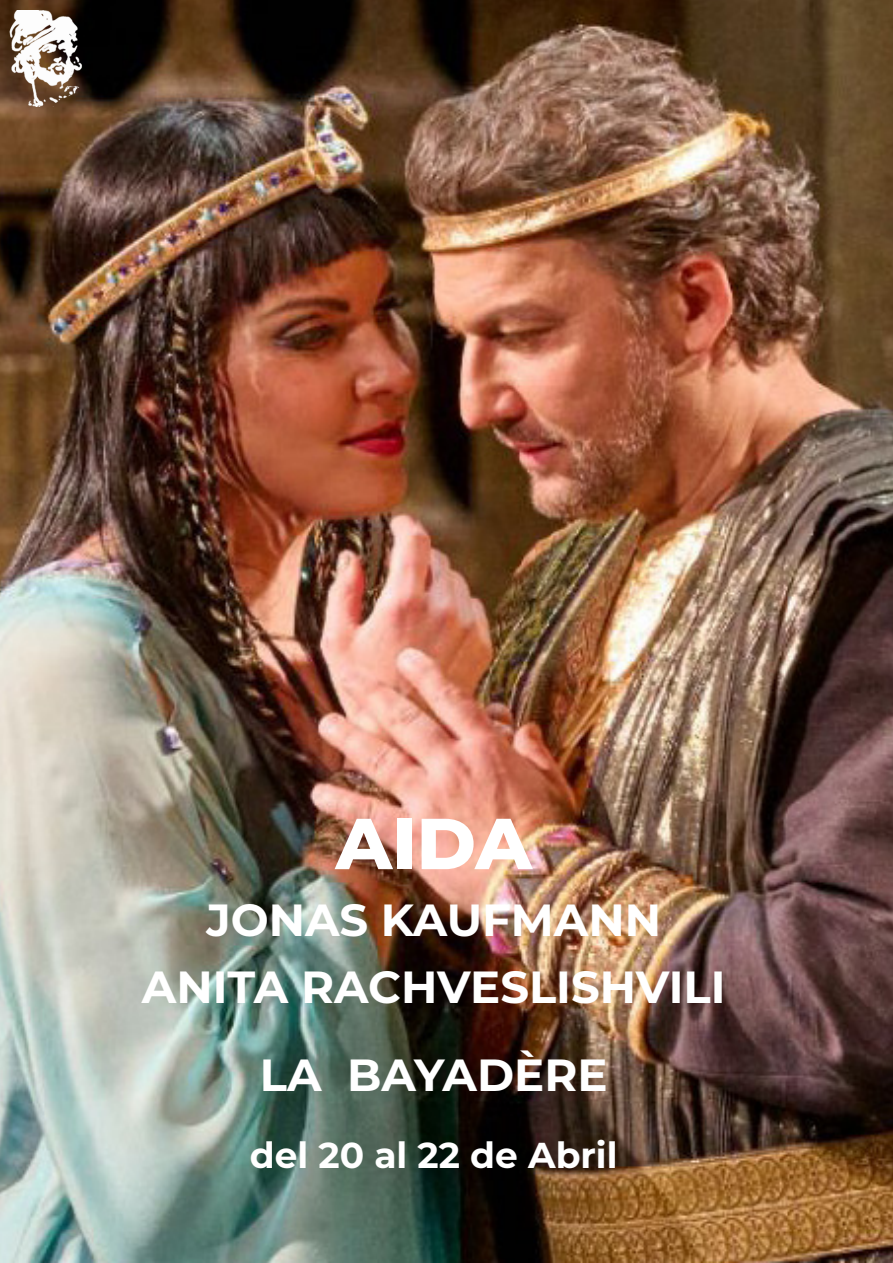
<style>
.page{position:relative;width:893px;height:1263px;background:#fff}
.page>*{position:absolute;margin:0;border:0;box-sizing:border-box;transform-origin:0 0}
.t1{font:800 72px "Montserrat";color:#fff}
.t2{font:700 45px "Montserrat";color:#fff}
.t3{font:700 36px "Montserrat";color:#fff}
</style>
<div class="page">
<img style="left:0;top:0;width:893px;height:1263px">
<img style="left:0;top:11px;width:91px;height:95px">
<p class="t1" style="left:336px;top:791px;width:198px">AIDA</p>
<p class="t2" style="left:206px;top:887px;width:456px">JONAS KAUFMANN</p>
<p class="t2" style="left:142px;top:954px;width:585px">ANITA RACHVESLISHVILI</p>
<p class="t2" style="left:260px;top:1042px;width:349px">LA BAYADÈRE</p>
<p class="t3" style="left:250px;top:1129px;width:369px">del 20 al 22 de Abril</p>
</div>
